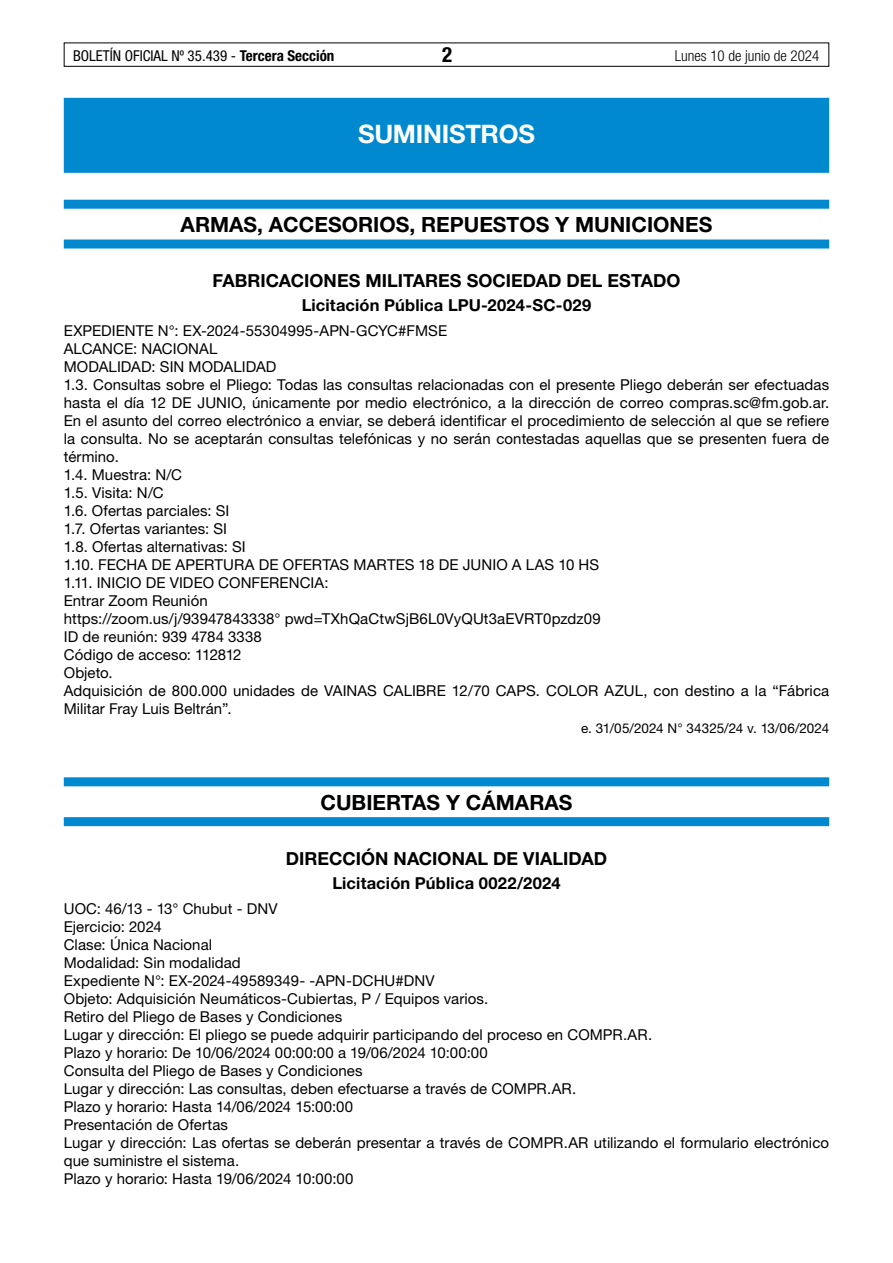
<style>
.page{position:relative;width:893px;height:1263px;background:#fff}
.page>*{position:absolute;margin:0;border:0;box-sizing:border-box;transform-origin:0 0}
.t1{font:700 25.5px "Helvetica Neue LT Std";letter-spacing:-.01em;color:#fff}
.t2{font:700 21px "Helvetica Neue LT Std";color:#000}
.t3{font:700 condensed 21px "Helvetica Neue LT Std";color:#000}
.t4{font:700 18px "Helvetica Neue LT Std";letter-spacing:.005em;color:#000}
.t5{font:700 16.5px "Helvetica Neue LT Std";letter-spacing:.01em;color:#000}
.t6{font:15px/18px "Helvetica Neue LT Std";letter-spacing:.005em;color:#000}
.t7{font:condensed 15px "Helvetica Neue LT Std";color:#000}
.t8{font:300 condensed 15px "Helvetica Neue LT Std";color:#000}
.t9{font:13.5px "Helvetica Neue LT Std";letter-spacing:-.005em;color:#000}
.s1{font-weight:700}
</style>
<div class="page">
<div style="left:64px;top:43px;width:765px;height:24px;border:1px solid #000"></div>
<div style="left:64px;top:98px;width:765px;height:75px;background:#0089cf"></div>
<div style="left:64px;top:200px;width:765px;height:9px;background:#0089cf"></div>
<div style="left:64px;top:240px;width:765px;height:9px;background:#0089cf"></div>
<div style="left:64px;top:777px;width:765px;height:9px;background:#0089cf"></div>
<div style="left:64px;top:817px;width:765px;height:9px;background:#0089cf"></div>
<p class="t7" style="left:73px;top:47px;width:263px">BOLETÍN OFICIAL Nº 35.439 - <span class="s1">Tercera Sección</span></p>
<h2 class="t3" style="left:442px;top:42px;width:12px">2</h2>
<p class="t8" style="left:675px;top:47px;width:146px">Lunes 10 de junio de 2024</p>
<h1 class="t1" style="left:358px;top:118px;width:178px">SUMINISTROS</h1>
<h2 class="t2" style="left:181px;top:212px;width:533px">ARMAS, ACCESORIOS, REPUESTOS Y MUNICIONES</h2>
<p class="t4" style="left:212px;top:270px;width:469px">FABRICACIONES MILITARES SOCIEDAD DEL ESTADO</p>
<p class="t5" style="left:302px;top:295px;width:291px">Licitación Pública LPU-2024-SC-029</p>
<p class="t6" style="left:64px;top:321px;width:767px">EXPEDIENTE N°: EX-2024-55304995-APN-GCYC#FMSE<br>ALCANCE: NACIONAL<br>MODALIDAD: SIN MODALIDAD<br>1.3. Consultas sobre el Pliego: Todas las consultas relacionadas con el presente Pliego deberán ser efectuadas hasta el día 12 DE JUNIO, únicamente por medio electrónico, a la dirección de correo compras.sc@fm.gob.ar.<br>En el asunto del correo electrónico a enviar, se deberá identificar el procedimiento de selección al que se refiere la consulta. No se aceptarán consultas telefónicas y no serán contestadas aquellas que se presenten fuera de término.<br>1.4. Muestra: N/C<br>1.5. Visita: N/C<br>1.6. Ofertas parciales: SI<br>1.7. Ofertas variantes: SI<br>1.8. Ofertas alternativas: SI<br>1.10. FECHA DE APERTURA DE OFERTAS MARTES 18 DE JUNIO A LAS 10 HS<br>1.11. INICIO DE VIDEO CONFERENCIA:<br>Entrar Zoom Reunión<br>https://zoom.us/j/93947843338° pwd=TXhQaCtwSjB6L0VyQUt3aEVRT0pzdz09<br>ID de reunión: 939 4784 3338<br>Código de acceso: 112812<br>Objeto.<br>Adquisición de 800.000 unidades de VAINAS CALIBRE 12/70 CAPS. COLOR AZUL, con destino a la “Fábrica Militar Fray Luis Beltrán”.</p>
<p class="t9" style="left:581px;top:720px;width:250px">e. 31/05/2024 N° 34325/24 v. 13/06/2024</p>
<h2 class="t2" style="left:320px;top:789px;width:254px">CUBIERTAS Y CÁMARAS</h2>
<p class="t4" style="left:286px;top:847px;width:323px">DIRECCIÓN NACIONAL DE VIALIDAD</p>
<p class="t5" style="left:332px;top:873px;width:230px">Licitación Pública 0022/2024</p>
<p class="t6" style="left:64px;top:899px;width:767px">UOC: 46/13 - 13° Chubut - DNV<br>Ejercicio: 2024<br>Clase: Única Nacional<br>Modalidad: Sin modalidad<br>Expediente N°: EX-2024-49589349- -APN-DCHU#DNV<br>Objeto: Adquisición Neumáticos-Cubiertas, P / Equipos varios.<br>Retiro del Pliego de Bases y Condiciones<br>Lugar y dirección: El pliego se puede adquirir participando del proceso en COMPR.AR.<br>Plazo y horario: De 10/06/2024 00:00:00 a 19/06/2024 10:00:00<br>Consulta del Pliego de Bases y Condiciones<br>Lugar y dirección: Las consultas, deben efectuarse a través de COMPR.AR.<br>Plazo y horario: Hasta 14/06/2024 15:00:00<br>Presentación de Ofertas<br>Lugar y dirección: Las ofertas se deberán presentar a través de COMPR.AR utilizando el formulario electrónico que suministre el sistema.<br>Plazo y horario: Hasta 19/06/2024 10:00:00</p>
</div>
